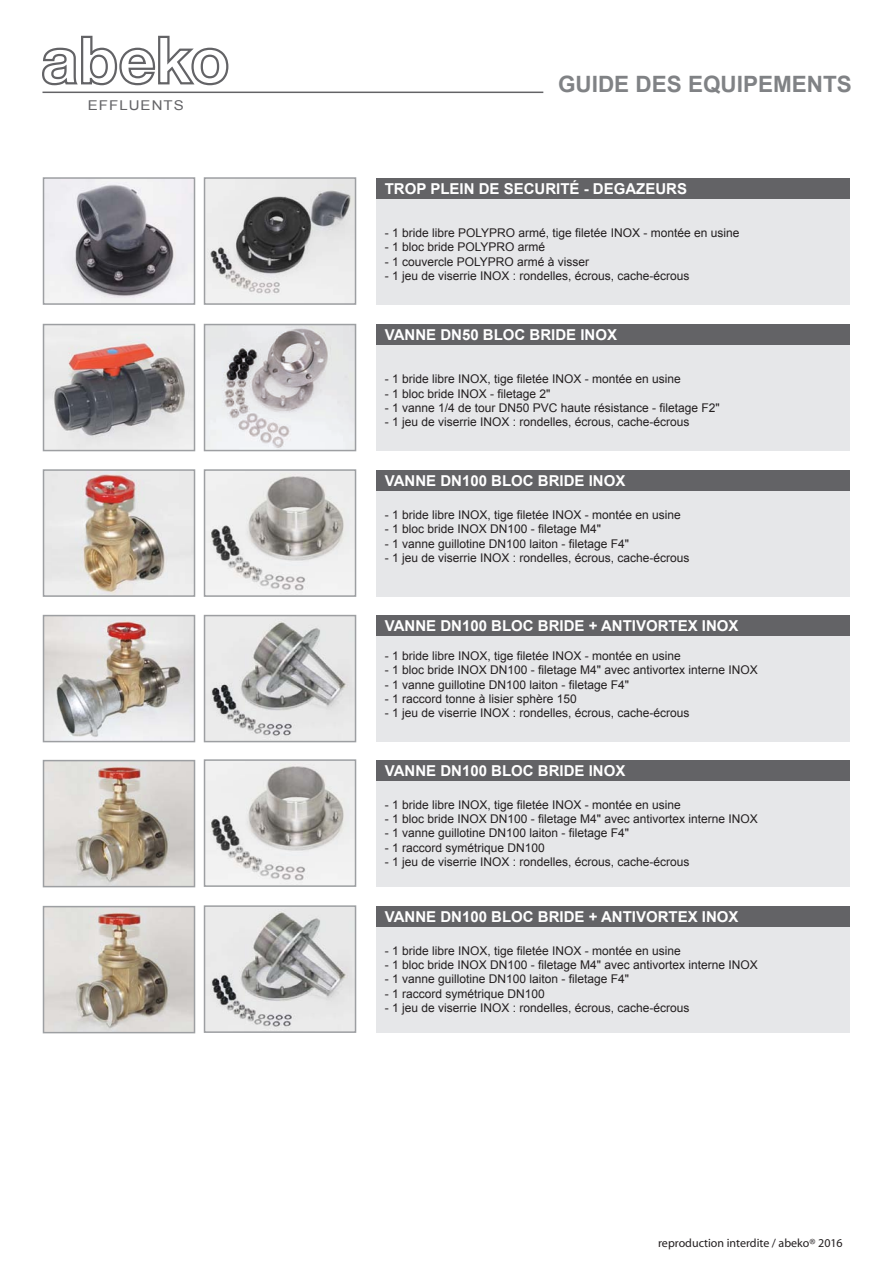
<style>
.page{position:relative;width:893px;height:1263px;background:#fff}
.page>*{position:absolute;margin:0;border:0;box-sizing:border-box;transform-origin:0 0}
.t1{font:700 22.5px "Arial";color:#808285}
.t2{font:700 15px "Arial";color:#fff}
.t3{font:13.5px "Arial";letter-spacing:.07em;color:#636366;scale:1.11 1}
.t4{font:12px "Arial";color:#231f20}
.t5{font:12px "Myriad";color:#231f20}
</style>
<div class="page">
<div style="left:376px;top:178px;width:474px;height:126px;background:#e6e7e9"></div>
<div style="left:376px;top:178px;width:474px;height:20px;background:#636366"></div>
<div style="left:376px;top:325px;width:474px;height:126px;background:#e6e7e9"></div>
<div style="left:376px;top:325px;width:474px;height:20px;background:#636366"></div>
<div style="left:376px;top:470px;width:474px;height:127px;background:#e6e7e9"></div>
<div style="left:376px;top:470px;width:474px;height:20px;background:#636366"></div>
<div style="left:376px;top:616px;width:474px;height:126px;background:#e6e7e9"></div>
<div style="left:376px;top:616px;width:474px;height:20px;background:#636366"></div>
<img style="left:46px;top:618px;width:146px;height:121px">
<div style="left:43px;top:615px;width:152px;height:127px;border:2px solid #9d9fa2"></div>
<img style="left:207px;top:618px;width:146px;height:121px">
<div style="left:204px;top:615px;width:152px;height:127px;border:2px solid #9d9fa2"></div>
<img style="left:207px;top:908px;width:146px;height:122px">
<div style="left:204px;top:905px;width:152px;height:128px;border:2px solid #9d9fa2"></div>
<div style="left:376px;top:761px;width:474px;height:126px;background:#e6e7e9"></div>
<div style="left:376px;top:761px;width:474px;height:20px;background:#636366"></div>
<img style="left:46px;top:763px;width:146px;height:121px">
<div style="left:43px;top:760px;width:152px;height:127px;border:2px solid #9d9fa2"></div>
<svg style="left:42px;top:35px;width:187px;height:51px"></svg>
<hr style="left:42px;top:92px;width:501px;height:1px;background:#636366">
<img style="left:46px;top:180px;width:146px;height:122px">
<div style="left:43px;top:177px;width:152px;height:128px;border:2px solid #9d9fa2"></div>
<img style="left:207px;top:180px;width:146px;height:122px">
<div style="left:204px;top:177px;width:152px;height:128px;border:2px solid #9d9fa2"></div>
<img style="left:46px;top:327px;width:146px;height:121px">
<div style="left:43px;top:324px;width:152px;height:127px;border:2px solid #9d9fa2"></div>
<img style="left:207px;top:327px;width:146px;height:121px">
<div style="left:204px;top:324px;width:152px;height:127px;border:2px solid #9d9fa2"></div>
<img style="left:46px;top:472px;width:146px;height:122px">
<div style="left:43px;top:469px;width:152px;height:128px;border:2px solid #9d9fa2"></div>
<img style="left:207px;top:472px;width:146px;height:122px">
<div style="left:204px;top:469px;width:152px;height:128px;border:2px solid #9d9fa2"></div>
<img style="left:207px;top:762px;width:146px;height:122px">
<div style="left:204px;top:759px;width:152px;height:128px;border:2px solid #9d9fa2"></div>
<div style="left:376px;top:907px;width:474px;height:126px;background:#e6e7e9"></div>
<div style="left:376px;top:907px;width:474px;height:20px;background:#636366"></div>
<img style="left:46px;top:909px;width:146px;height:121px">
<div style="left:43px;top:906px;width:152px;height:127px;border:2px solid #9d9fa2"></div>
<p class="t3" style="left:88px;top:96px;width:88px">EFFLUENTS</p>
<h1 class="t1" style="left:558px;top:70px;width:295px">GUIDE DES EQUIPEMENTS</h1>
<p class="t2" style="left:385px;top:178px;width:304px">TROP PLEIN DE SECURITÉ - DEGAZEURS</p>
<p class="t4" style="left:385px;top:225px;width:356px">- 1 bride libre POLYPRO armé, tige filetée INOX - montée en usine</p>
<p class="t4" style="left:385px;top:239px;width:162px">- 1 bloc bride POLYPRO armé</p>
<p class="t4" style="left:385px;top:253px;width:206px">- 1 couvercle POLYPRO armé à visser</p>
<p class="t4" style="left:385px;top:268px;width:306px">- 1 jeu de viserrie INOX : rondelles, écrous, cache-écrous</p>
<p class="t2" style="left:385px;top:325px;width:234px">VANNE DN50 BLOC BRIDE INOX</p>
<p class="t4" style="left:385px;top:371px;width:298px">- 1 bride libre INOX, tige filetée INOX - montée en usine</p>
<p class="t4" style="left:385px;top:386px;width:167px">- 1 bloc bride INOX - filetage 2"</p>
<p class="t4" style="left:385px;top:400px;width:337px">- 1 vanne 1/4 de tour DN50 PVC haute résistance - filetage F2"</p>
<p class="t4" style="left:385px;top:414px;width:306px">- 1 jeu de viserrie INOX : rondelles, écrous, cache-écrous</p>
<p class="t2" style="left:385px;top:470px;width:242px">VANNE DN100 BLOC BRIDE INOX</p>
<p class="t4" style="left:385px;top:507px;width:298px">- 1 bride libre INOX, tige filetée INOX - montée en usine</p>
<p class="t4" style="left:385px;top:521px;width:218px">- 1 bloc bride INOX DN100 - filetage M4"</p>
<p class="t4" style="left:385px;top:535px;width:246px">- 1 vanne guillotine DN100 laiton - filetage F4"</p>
<p class="t4" style="left:385px;top:550px;width:306px">- 1 jeu de viserrie INOX : rondelles, écrous, cache-écrous</p>
<p class="t2" style="left:385px;top:616px;width:355px">VANNE DN100 BLOC BRIDE + ANTIVORTEX INOX</p>
<p class="t4" style="left:385px;top:648px;width:298px">- 1 bride libre INOX, tige filetée INOX - montée en usine</p>
<p class="t4" style="left:385px;top:662px;width:375px">- 1 bloc bride INOX DN100 - filetage M4" avec antivortex interne INOX</p>
<p class="t4" style="left:385px;top:677px;width:246px">- 1 vanne guillotine DN100 laiton - filetage F4"</p>
<p class="t4" style="left:385px;top:691px;width:194px">- 1 raccord tonne à lisier sphère 150</p>
<p class="t4" style="left:385px;top:705px;width:306px">- 1 jeu de viserrie INOX : rondelles, écrous, cache-écrous</p>
<p class="t2" style="left:385px;top:761px;width:242px">VANNE DN100 BLOC BRIDE INOX</p>
<p class="t4" style="left:385px;top:796px;width:298px">- 1 bride libre INOX, tige filetée INOX - montée en usine</p>
<p class="t4" style="left:385px;top:811px;width:375px">- 1 bloc bride INOX DN100 - filetage M4" avec antivortex interne INOX</p>
<p class="t4" style="left:385px;top:825px;width:246px">- 1 vanne guillotine DN100 laiton - filetage F4"</p>
<p class="t4" style="left:385px;top:840px;width:162px">- 1 raccord symétrique DN100</p>
<p class="t4" style="left:385px;top:854px;width:306px">- 1 jeu de viserrie INOX : rondelles, écrous, cache-écrous</p>
<p class="t2" style="left:385px;top:907px;width:355px">VANNE DN100 BLOC BRIDE + ANTIVORTEX INOX</p>
<p class="t4" style="left:385px;top:942px;width:298px">- 1 bride libre INOX, tige filetée INOX - montée en usine</p>
<p class="t4" style="left:385px;top:957px;width:375px">- 1 bloc bride INOX DN100 - filetage M4" avec antivortex interne INOX</p>
<p class="t4" style="left:385px;top:971px;width:246px">- 1 vanne guillotine DN100 laiton - filetage F4"</p>
<p class="t4" style="left:385px;top:986px;width:162px">- 1 raccord symétrique DN100</p>
<p class="t4" style="left:385px;top:1000px;width:306px">- 1 jeu de viserrie INOX : rondelles, écrous, cache-écrous</p>
<p class="t5" style="left:658px;top:1236px;width:186px">reproduction interdite / abeko® 2016</p>
</div>
